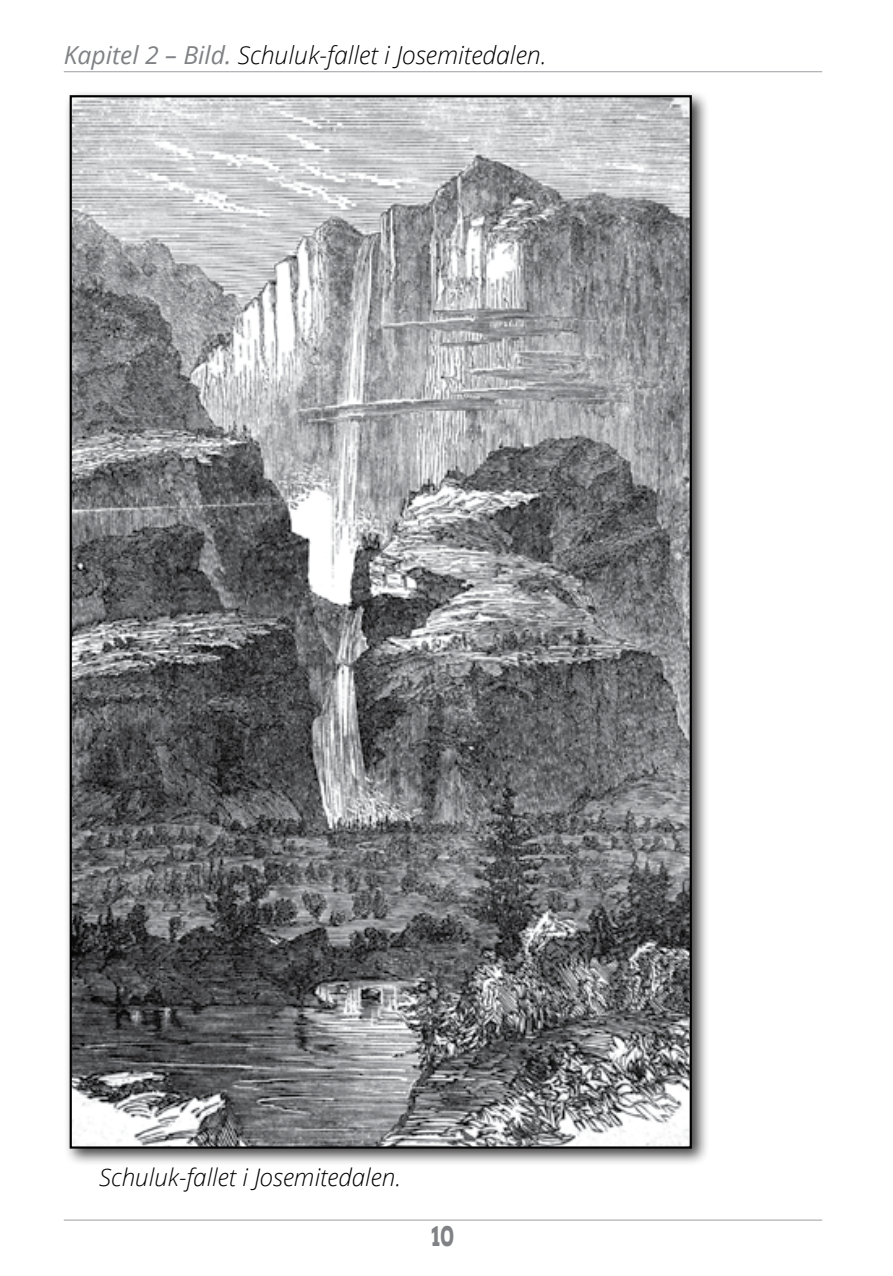
<style>
.page{position:relative;width:893px;height:1276px;background:#fff}
.page>*{position:absolute;margin:0;border:0;box-sizing:border-box;transform-origin:0 0}
.t1{font:700 27px "Arvo";color:#808285;scale:.8 1}
.t2{font:italic 300 24.75px "Open Sans";color:#000}
.t3{font:italic 300 24.3px "Open Sans";color:#000}
.s1{font-weight:400;color:#808285}
</style>
<div class="page">
<hr style="left:64px;top:1219px;width:758px;height:1px;background:#a7a9ac">
<hr style="left:64px;top:71px;width:758px;height:1px;background:#a7a9ac">
<div style="left:64px;top:89px;width:646px;height:1078px;background:#000;opacity:.75"></div>
<img style="left:73px;top:98px;width:616px;height:1047px">
<p class="t2" style="left:64px;top:38px;width:484px"><span class="s1">Kapitel 2 – Bild.</span> Schuluk-fallet i Josemitedalen.</p>
<p class="t3" style="left:99px;top:1160px;width:303px">Schuluk-fallet i Josemitedalen.</p>
<p class="t1" style="left:432px;top:1219px;width:29px">10</p>
</div>
